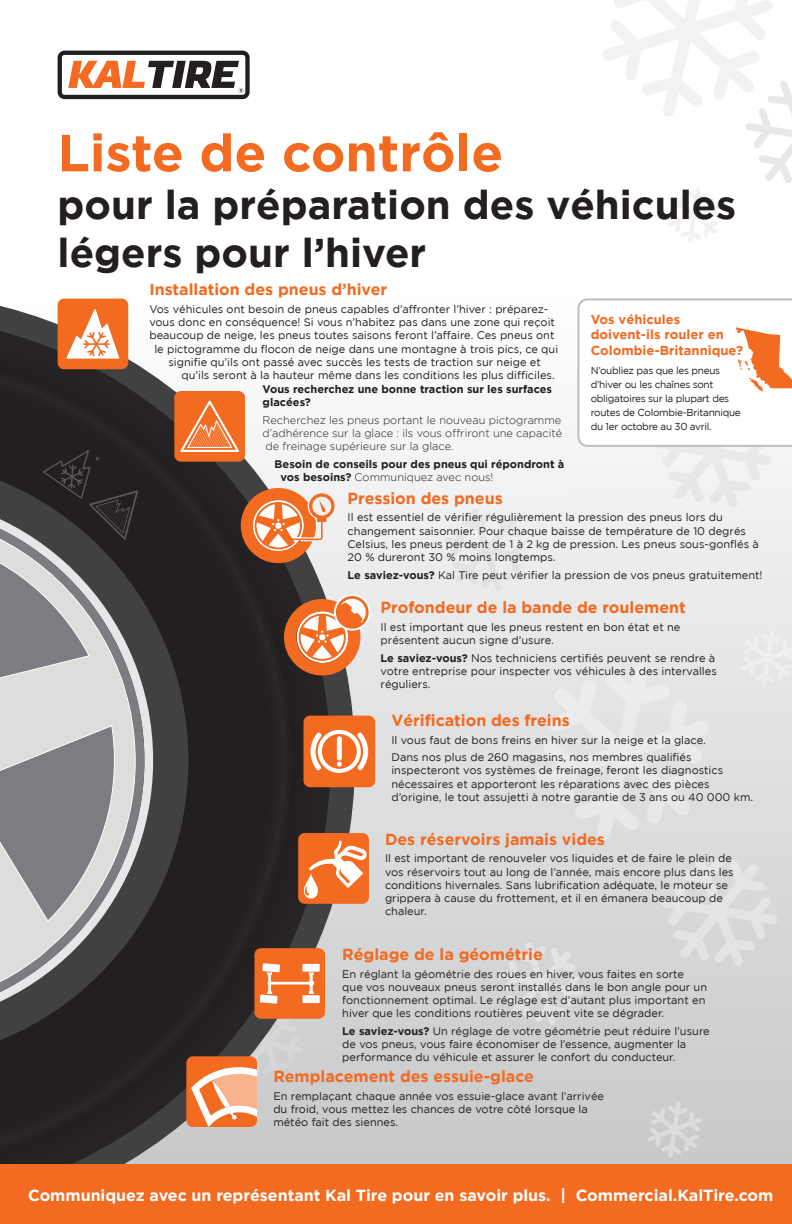
<style>
.page{position:relative;width:792px;height:1224px;background:#fff}
.page>*{position:absolute;margin:0;border:0;box-sizing:border-box;transform-origin:0 0}
.t1{font:700 52px "Gotham";color:#f36a21}
.t2{font:700 40px "Gotham";color:#231f20}
.t3{font:700 16px "Gotham";color:#f36a21}
.t4{font:700 16px "Gotham";color:#fff}
.t5{font:700 13px/15.6px "Gotham";color:#f36a21}
.t6{font:11px/13.2px "Gotham";color:#231f20}
.t7{font:700 11px/13.2px "Gotham";color:#231f20}
.t8{font:300 11px/13.2px "Gotham";color:#231f20;text-align:justify}
.t9{font:10px/14px "Gotham";letter-spacing:-.03em;color:#231f20}
.s1{font-weight:300}
.s2{font-weight:700}
</style>
<div class="page">
<div style="left:0;top:103px;width:792px;height:1070px;background:linear-gradient(to bottom,#fff,#c8c9cb)"></div>
<svg style="left:660px;top:855px;width:118px;height:112px"></svg>
<svg style="left:648px;top:1102px;width:53px;height:56px"></svg>
<div style="left:741px;top:630px;width:51px;height:57px;background:#e7e8e9"></div>
<svg style="left:599px;top:0;width:193px;height:243px"></svg>
<div style="left:535px;top:664px;width:174px;height:177px;background:#e3e4e6"></div>
<svg style="left:498px;top:942px;width:85px;height:83px"></svg>
<svg style="left:444px;top:508px;width:85px;height:84px"></svg>
<svg style="left:0;top:292px;width:355px;height:872px"></svg>
<svg style="left:0;top:316px;width:330px;height:848px"></svg>
<svg style="left:0;top:459px;width:188px;height:603px;fill:#231f20"></svg>
<svg style="left:0;top:494px;width:153px;height:533px"></svg>
<svg style="left:0;top:511px;width:136px;height:499px"></svg>
<div style="left:304px;top:716px;width:71px;height:71px;background:#f36a21;border-radius:7px"></div>
<svg style="left:245px;top:728px;width:123px;height:89px"></svg>
<div style="left:337px;top:736px;width:5px;height:24px;background:#fff;border-radius:2px"></div>
<div style="left:298px;top:833px;width:71px;height:71px;background:#f36a21;border-radius:7px"></div>
<svg style="left:304px;top:840px;width:63px;height:59px"></svg>
<div style="left:0;top:1164px;width:792px;height:60px;background:#f36a21"></div>
<div style="left:58px;top:299px;width:70px;height:70px;background:#f36a21;border-radius:7px"></div>
<svg style="left:67px;top:309px;width:52px;height:50px"></svg>
<svg style="left:58px;top:51px;width:192px;height:48px"></svg>
<svg style="left:241px;top:488px;width:94px;height:75px"></svg>
<svg style="left:334px;top:594px;width:37px;height:37px"></svg>
<svg style="left:284px;top:597px;width:83px;height:79px"></svg>
<div style="left:336px;top:596px;width:33px;height:33px;border:3px solid #f36a21;border-radius:50%"></div>
<svg style="left:576px;top:297px;width:216px;height:211px"></svg>
<svg style="left:43px;top:450px;width:95px;height:90px"></svg>
<div style="left:174px;top:391px;width:71px;height:71px;background:#f36a21;border-radius:7px"></div>
<svg style="left:180px;top:401px;width:59px;height:51px"></svg>
<div style="left:254px;top:948px;width:71px;height:71px;background:#f36a21;border-radius:7px"></div>
<div style="left:302px;top:995px;width:18px;height:8px;background:#fff"></div>
<div style="left:302px;top:964px;width:18px;height:8px;background:#fff"></div>
<svg style="left:187px;top:963px;width:127px;height:164px"></svg>
<p class="t1" style="left:58px;top:123px;width:447px">Liste de contrôle</p>
<p class="t2" style="left:58px;top:182px;width:680px">pour la préparation des véhicules</p>
<p class="t2" style="left:58px;top:230px;width:370px">légers pour l’hiver</p>
<p class="t3" style="left:149px;top:280px;width:239px">Installation des pneus d’hiver</p>
<p class="t6" style="left:149px;top:302px;width:401px">Vos véhicules ont besoin de pneus capables d’affronter l’hiver : préparez-</p>
<p class="t6" style="left:149px;top:316px;width:407px">vous donc en conséquence! Si vous n’habitez pas dans une zone qui reçoit</p>
<p class="t6" style="left:149px;top:329px;width:407px">beaucoup de neige, les pneus toutes saisons feront l’affaire. Ces pneus ont</p>
<p class="t6" style="left:154px;top:342px;width:405px">le pictogramme du flocon de neige dans une montagne à trois pics, ce qui</p>
<p class="t6" style="left:168px;top:355px;width:374px">signifie qu’ils ont passé avec succès les tests de traction sur neige et</p>
<p class="t6" style="left:181px;top:368px;width:375px">qu’ils seront à la hauteur même dans les conditions les plus difficiles.</p>
<p class="t7" style="left:263px;top:382px;width:291px">Vous recherchez une bonne traction sur les surfaces glacées?</p>
<p class="t8" style="left:263px;top:413px;width:301px">Recherchez les pneus portant le nouveau pictogramme d’adhérence sur la glace : ils vous offriront une capacité de freinage supérieure sur la glace.</p>
<p class="t7" style="left:281px;top:457px;width:285px;text-indent:-6px">Besoin de conseils pour des pneus qui répondront à vos besoins? <span class="s1">Communiquez avec nous!</span></p>
<p class="t5" style="left:591px;top:311px;width:154px">Vos véhicules doivent-ils rouler en<br>Colombie-Britannique?</p>
<p class="t9" style="left:591px;top:363px;width:152px">N’oubliez pas que les pneus d’hiver ou les chaînes sont obligatoires sur la plupart des routes de Colombie-Britannique du 1er octobre au 30 avril.</p>
<p class="t3" style="left:348px;top:489px;width:157px">Pression des pneus</p>
<p class="t6" style="left:348px;top:511px;width:413px">Il est essentiel de vérifier régulièrement la pression des pneus lors du changement saisonnier. Pour chaque baisse de température de 10 degrés Celsius, les pneus perdent de 1 à 2 kg de pression. Les pneus sous-gonflés à 20 % dureront 30 % moins longtemps.</p>
<p class="t6" style="left:348px;top:568px;width:416px"><span class="s2">Le saviez-vous?</span> Kal Tire peut vérifier la pression de vos pneus gratuitement!</p>
<p class="t3" style="left:381px;top:598px;width:307px">Profondeur de la bande de roulement</p>
<p class="t6" style="left:381px;top:620px;width:301px">Il est important que les pneus restent en bon état et ne présentent aucun signe d’usure.</p>
<p class="t6" style="left:381px;top:651px;width:338px"><span class="s2">Le saviez-vous?</span> Nos techniciens certifiés peuvent se rendre à votre entreprise pour inspecter vos véhicules à des intervalles réguliers.</p>
<p class="t3" style="left:391px;top:711px;width:180px">Vérification des freins</p>
<p class="t6" style="left:391px;top:733px;width:316px">Il vous faut de bons freins en hiver sur la neige et la glace.</p>
<p class="t6" style="left:391px;top:751px;width:363px">Dans nos plus de 260 magasins, nos membres qualifiés inspecteront vos systèmes de freinage, feront les diagnostics nécessaires et apporteront les réparations avec des pièces d’origine, le tout assujetti à notre garantie de 3 ans ou 40 000 km.</p>
<p class="t3" style="left:385px;top:830px;width:221px">Des réservoirs jamais vides</p>
<p class="t6" style="left:385px;top:852px;width:350px">Il est important de renouveler vos liquides et de faire le plein de vos réservoirs tout au long de l’année, mais encore plus dans les conditions hivernales. Sans lubrification adéquate, le moteur se grippera à cause du frottement, et il en émanera beaucoup de chaleur.</p>
<p class="t3" style="left:342px;top:945px;width:202px">Réglage de la géométrie</p>
<p class="t6" style="left:342px;top:967px;width:366px">En réglant la géométrie des roues en hiver, vous faites en sorte que vos nouveaux pneus seront installés dans le bon angle pour un fonctionnement optimal. Le réglage est d’autant plus important en hiver que les conditions routières peuvent vite se dégrader.</p>
<p class="t6" style="left:342px;top:1024px;width:369px"><span class="s2">Le saviez-vous?</span> Un réglage de votre géométrie peut réduire l’usure de vos pneus, vous faire économiser de l’essence, augmenter la performance du véhicule et assurer le confort du conducteur.</p>
<p class="t3" style="left:273px;top:1067px;width:262px">Remplacement des essuie-glace</p>
<p class="t6" style="left:273px;top:1089px;width:332px">En remplaçant chaque année vos essuie-glace avant l’arrivée du froid, vous mettez les chances de votre côté lorsque la météo fait des siennes.</p>
<p class="t4" style="left:28px;top:1186px;width:747px">Communiquez avec un représentant Kal Tire pour en savoir plus. | Commercial.KalTire.com</p>
</div>
